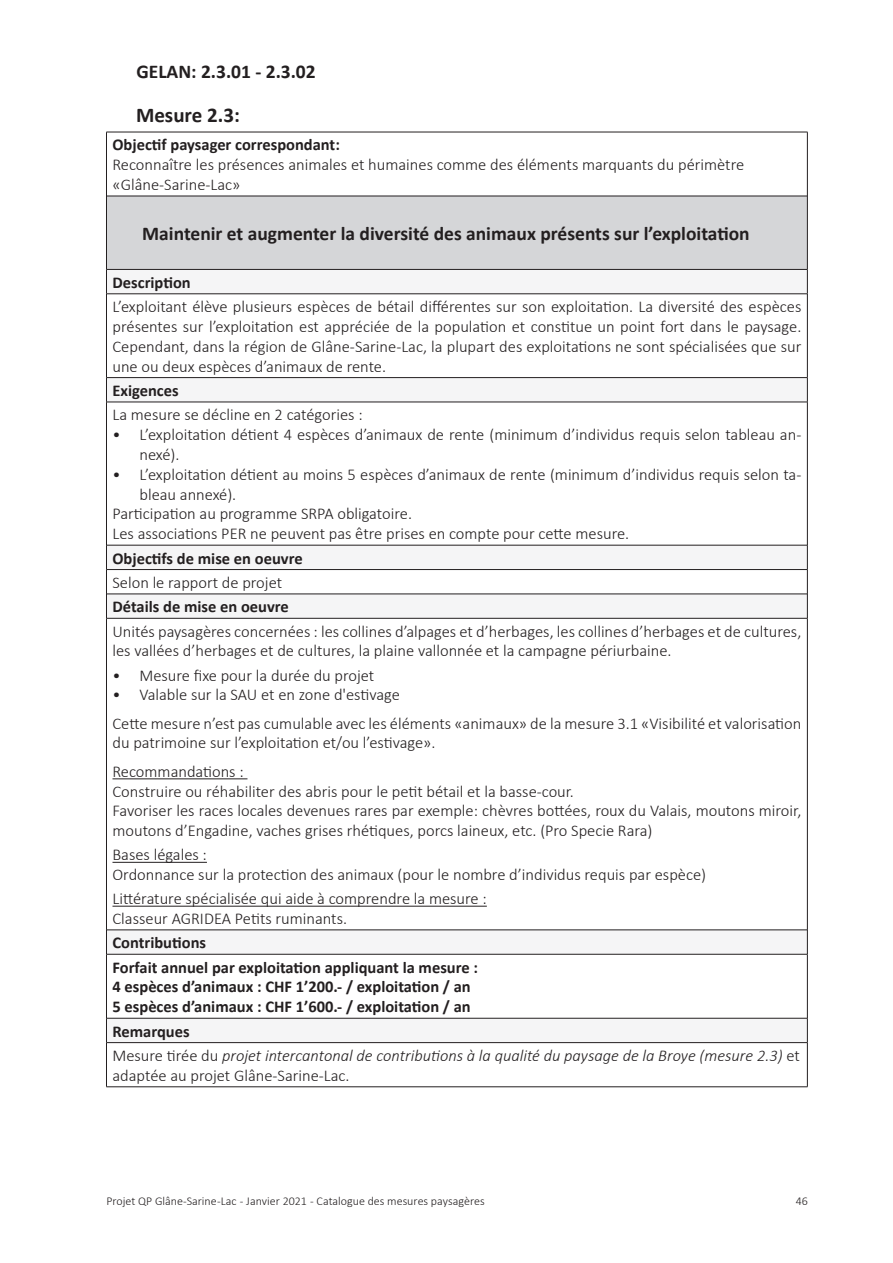
<style>
.page{position:relative;width:893px;height:1263px;background:#fff}
.page>*{position:absolute;margin:0;border:0;box-sizing:border-box;transform-origin:0 0}
.Mesure_Titre_numérot{font:700 21px "Calibri";color:#231f20}
.Mesure_Titre{font:700 19.5px "Calibri";color:#231f20}
.Mesure_Texte{font:700 19.5px "Calibri";color:#231f20}
.Mesure_Texte-2{font:300 16.5px/19.8px "Calibri";color:#231f20}
.Mesure_Sous_titre{font:700 16.5px "Calibri";color:#231f20}
.Mesure_Sous_titre-2{font:italic 300 16.5px/19.8px "Calibri";color:#231f20}
.Mesure_Texte-3{font:700 16.5px "Calibri";color:#231f20}
.Mesure_Sous_titre-3{font:300 16.5px "Calibri";color:#231f20}
.t1{font:300 12px "Calibri";color:#231f20}
.s1{font-style:normal}
</style>
<div class="page">
<div style="left:106px;top:196px;width:701px;height:73px;background:#d5d6d8"></div>
<div style="left:106px;top:269px;width:701px;height:25px;background:#f5f5f6"></div>
<svg style="left:107px;top:378px;width:700px;height:664px"></svg>
<hr style="left:106px;top:294px;width:701px;height:1px;background:#231f20">
<hr style="left:107px;top:269px;width:700px;height:1px;background:#231f20">
<hr style="left:107px;top:196px;width:700px;height:1px;background:#231f20">
<hr style="left:107px;top:377px;width:700px;height:1px;background:#231f20">
<hr style="left:106px;top:402px;width:701px;height:1px;background:#231f20">
<hr style="left:107px;top:545px;width:700px;height:1px;background:#231f20">
<hr style="left:106px;top:569px;width:701px;height:1px;background:#231f20">
<hr style="left:107px;top:593px;width:700px;height:1px;background:#231f20">
<hr style="left:106px;top:618px;width:701px;height:1px;background:#231f20">
<hr style="left:107px;top:929px;width:700px;height:1px;background:#231f20">
<hr style="left:106px;top:954px;width:701px;height:1px;background:#231f20">
<hr style="left:107px;top:1018px;width:700px;height:1px;background:#231f20">
<hr style="left:106px;top:1042px;width:701px;height:1px;background:#231f20">
<hr style="left:106px;top:132px;width:701px;height:1px;background:#231f20">
<hr style="left:106px;top:132px;width:1px;height:64px;background:#231f20">
<hr style="left:807px;top:132px;width:1px;height:64px;background:#231f20">
<hr style="left:106px;top:196px;width:1px;height:73px;background:#231f20">
<hr style="left:807px;top:196px;width:1px;height:73px;background:#231f20">
<svg style="left:106px;top:269px;width:1px;height:25px"></svg>
<svg style="left:807px;top:269px;width:1px;height:25px"></svg>
<hr style="left:106px;top:294px;width:1px;height:84px;background:#231f20">
<hr style="left:807px;top:294px;width:1px;height:84px;background:#231f20">
<svg style="left:106px;top:378px;width:1px;height:24px"></svg>
<svg style="left:807px;top:378px;width:1px;height:24px"></svg>
<hr style="left:106px;top:402px;width:1px;height:143px;background:#231f20">
<hr style="left:807px;top:402px;width:1px;height:143px;background:#231f20">
<svg style="left:106px;top:545px;width:1px;height:73px"></svg>
<svg style="left:807px;top:545px;width:1px;height:73px"></svg>
<hr style="left:106px;top:618px;width:1px;height:312px;background:#231f20">
<hr style="left:807px;top:618px;width:1px;height:312px;background:#231f20">
<svg style="left:106px;top:930px;width:1px;height:24px"></svg>
<svg style="left:807px;top:930px;width:1px;height:24px"></svg>
<hr style="left:106px;top:954px;width:1px;height:64px;background:#231f20">
<hr style="left:807px;top:954px;width:1px;height:64px;background:#231f20">
<svg style="left:106px;top:1018px;width:1px;height:24px"></svg>
<svg style="left:807px;top:1018px;width:1px;height:24px"></svg>
<hr style="left:106px;top:1043px;width:1px;height:43px;background:#231f20">
<hr style="left:807px;top:1043px;width:1px;height:43px;background:#231f20">
<hr style="left:106px;top:1086px;width:701px;height:1px;background:#231f20">
<hr style="left:112px;top:778px;width:135px;height:1px;background:#231f20">
<hr style="left:112px;top:862px;width:95px;height:1px;background:#231f20">
<hr style="left:112px;top:906px;width:375px;height:1px;background:#231f20">
<p class="Mesure_Texte" style="left:136px;top:59px;width:181px">GELAN: 2.3.01 - 2.3.02</p>
<p class="Mesure_Titre_numérot" style="left:136px;top:102px;width:105px">Mesure 2.3:</p>
<p class="Mesure_Texte-3" style="left:112px;top:134px;width:229px">Objectif paysager correspondant:</p>
<p class="Mesure_Texte-2" style="left:112px;top:155px;width:633px">Reconnaître les présences animales et humaines comme des éléments marquants du périmètre «Glâne-Sarine-Lac»</p>
<p class="Mesure_Titre" style="left:142px;top:221px;width:609px">Maintenir et augmenter la diversité des animaux présents sur l’exploitation</p>
<p class="Mesure_Sous_titre" style="left:112px;top:272px;width:80px">Description</p>
<p class="Mesure_Texte-2" style="left:112px;top:297px;width:690px;text-align:justify">L’exploitant élève plusieurs espèces de bétail différentes sur son exploitation. La diversité des espèces présentes sur l’exploitation est appréciée de la population et constitue un point fort dans le paysage.<br>Cependant, dans la région de Glâne-Sarine-Lac, la plupart des exploitations ne sont spécialisées que sur une ou deux espèces d’animaux de rente.</p>
<p class="Mesure_Sous_titre" style="left:112px;top:380px;width:68px">Exigences</p>
<p class="Mesure_Texte-2" style="left:112px;top:405px;width:252px">La mesure se décline en 2 catégories :</p>
<p class="Mesure_Texte-2" style="left:139px;top:425px;width:663px;text-indent:-27px">• L’exploitation détient 4 espèces d’animaux de rente (minimum d’individus requis selon tableau an&shy;nexé).</p>
<p class="Mesure_Texte-2" style="left:139px;top:464px;width:663px;text-indent:-27px">• L’exploitation détient au moins 5 espèces d’animaux de rente (minimum d’individus requis selon ta&shy;bleau annexé).</p>
<p class="Mesure_Texte-2" style="left:112px;top:504px;width:301px">Participation au programme SRPA obligatoire.</p>
<p class="Mesure_Texte-2" style="left:112px;top:524px;width:518px">Les associations PER ne peuvent pas être prises en compte pour cette mesure.</p>
<p class="Mesure_Sous_titre" style="left:112px;top:547px;width:192px">Objectifs de mise en oeuvre</p>
<p class="Mesure_Sous_titre-3" style="left:112px;top:572px;width:171px">Selon le rapport de projet</p>
<p class="Mesure_Sous_titre" style="left:112px;top:596px;width:178px">Détails de mise en oeuvre</p>
<p class="Mesure_Texte-2" style="left:112px;top:621px;width:690px">Unités paysagères concernées : les collines d’alpages et d’herbages, les collines d’herbages et de cultures, les vallées d’herbages et de cultures, la plaine vallonnée et la campagne périurbaine.</p>
<p class="Mesure_Texte-2" style="left:112px;top:665px;width:263px">• Mesure fixe pour la durée du projet</p>
<p class="Mesure_Texte-2" style="left:112px;top:685px;width:289px">• Valable sur la SAU et en zone d'estivage</p>
<p class="Mesure_Texte-2" style="left:112px;top:713px;width:690px">Cette mesure n’est pas cumulable avec les éléments «animaux» de la mesure 3.1 «Visibilité et valorisation du patrimoine sur l’exploitation et/ou l’estivage».</p>
<p class="Mesure_Texte-2" style="left:112px;top:761px;width:133px">Recommandations :</p>
<p class="Mesure_Texte-2" style="left:112px;top:781px;width:463px">Construire ou réhabiliter des abris pour le petit bétail et la basse-cour.</p>
<p class="Mesure_Texte-2" style="left:112px;top:801px;width:690px">Favoriser les races locales devenues rares par exemple: chèvres bottées, roux du Valais, moutons miroir, moutons d’Engadine, vaches grises rhétiques, porcs laineux, etc. (Pro Specie Rara)</p>
<p class="Mesure_Texte-2" style="left:112px;top:845px;width:96px">Bases légales :</p>
<p class="Mesure_Texte-2" style="left:112px;top:864px;width:595px">Ordonnance sur la protection des animaux (pour le nombre d’individus requis par espèce)</p>
<p class="Mesure_Texte-2" style="left:112px;top:888px;width:376px">Littérature spécialisée qui aide à comprendre la mesure :</p>
<p class="Mesure_Texte-2" style="left:112px;top:908px;width:236px">Classeur AGRIDEA Petits ruminants.</p>
<p class="Mesure_Sous_titre" style="left:112px;top:932px;width:95px">Contributions</p>
<p class="Mesure_Sous_titre" style="left:112px;top:956px;width:367px">Forfait annuel par exploitation appliquant la mesure :</p>
<p class="Mesure_Sous_titre" style="left:112px;top:976px;width:360px">4 espèces d’animaux : CHF 1’200.- / exploitation / an</p>
<p class="Mesure_Sous_titre" style="left:112px;top:996px;width:360px">5 espèces d’animaux : CHF 1’600.- / exploitation / an</p>
<p class="Mesure_Sous_titre" style="left:112px;top:1020px;width:79px">Remarques</p>
<p class="Mesure_Sous_titre-2" style="left:112px;top:1045px;width:689px"><span class="s1">Mesure tirée du</span> projet intercantonal de contributions à la qualité du paysage de la Broye (mesure 2.3) <span class="s1">et adaptée au projet Glâne-Sarine-Lac.</span></p>
<p class="t1" style="left:106px;top:1194px;width:380px">Projet QP Glâne-Sarine -Lac - Janvier 2021 - Catalogue des mesures paysagères</p>
<p class="t1" style="left:796px;top:1194px;width:14px">46</p>
</div>
